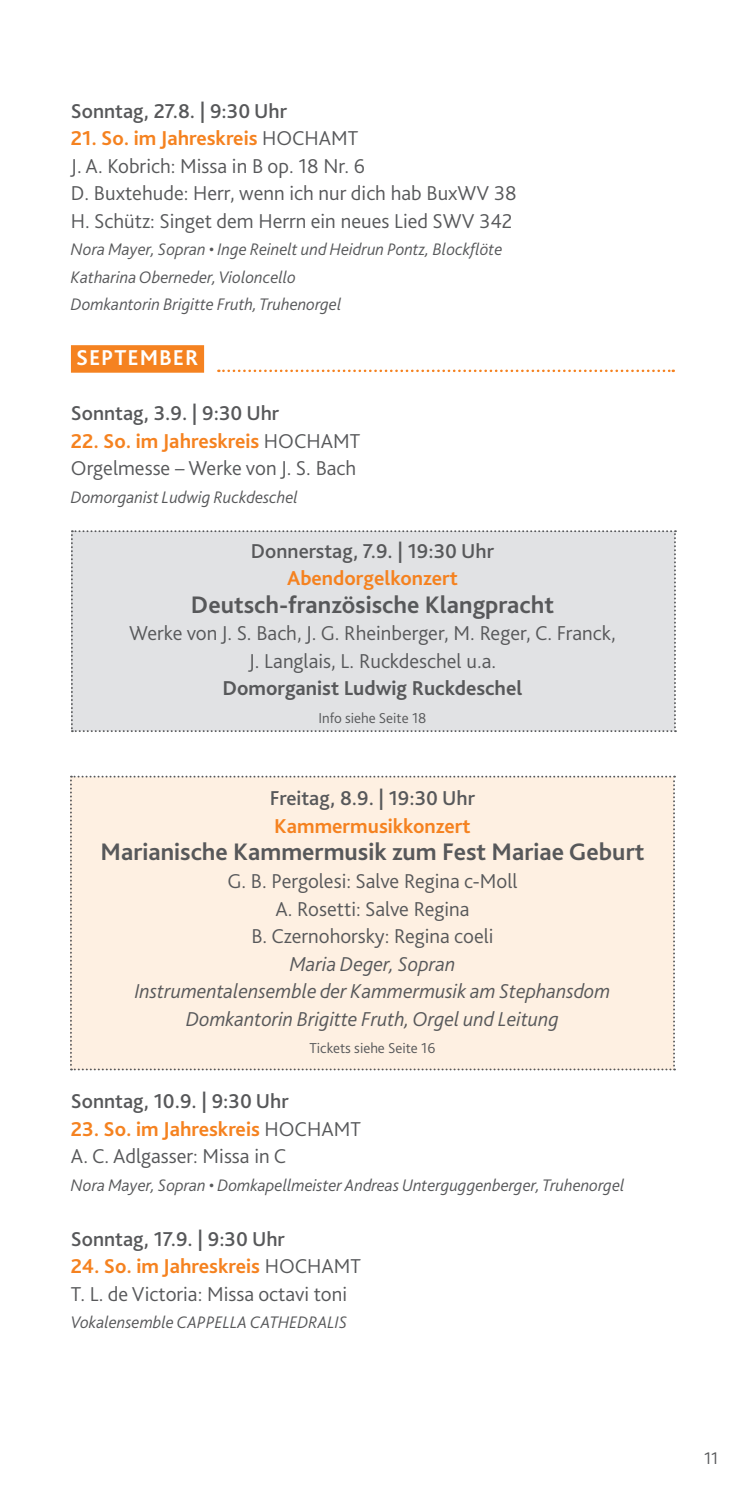
<style>
.page{position:relative;width:745px;height:1489px;background:#fff}
.page>*{position:absolute;margin:0;border:0;box-sizing:border-box;transform-origin:0 0}
.t1{font:700 25px "Bliss Pro";color:#57585a}
.t2{font:700 22.5px "Bliss Pro";letter-spacing:.04em;color:#fff}
.t3{font:300 21px/27.5px "Bliss Pro";color:#57585a}
.t4{font:500 21px "Bliss Pro";color:#57585a}
.t5{font:italic 300 21px/27.5px "Bliss Pro";color:#57585a;text-align:center}
.t6{font:700 21px "Bliss Pro";color:#f58220}
.t7{font:700 21px "Bliss Pro";color:#57585a}
.t8{font:italic 300 17.5px/27.5px "Bliss Pro";color:#57585a}
.t9{font:300 17.5px "Bliss Pro";color:#57585a}
.t10{font:300 15px "Bliss Pro";color:#57585a}
.s1{font-weight:700;color:#f58220}
</style>
<div class="page">
<div style="left:70px;top:775px;width:604px;height:295px;background:#fef0e2"></div>
<div style="left:71px;top:530px;width:604px;height:202px;background:#e1e2e4"></div>
<div style="left:71px;top:345px;width:133px;height:28px;background:#f58220"></div>
<svg style="left:218px;top:369px;width:455px;height:3px"></svg>
<p class="t4" style="left:71px;top:97px;width:217px">Sonntag, 27.8. | 9:30 Uhr</p>
<p class="t3" style="left:71px;top:124px;width:447px"><span class="s1">21. So. im Jahreskreis</span> HOCHAMT<br>J. A. Kobrich: Missa in B op. 18 Nr. 6<br>D. Buxtehude: Herr, wenn ich nur dich hab BuxWV 38<br>H. Schütz: Singet dem Herrn ein neues Lied SWV 342</p>
<p class="t8" style="left:71px;top:235px;width:432px">Nora Mayer, Sopran • Inge Reinelt und Heidrun Pontz, Blockflöte<br>Katharina Oberneder, Violoncello<br>Domkantorin Brigitte Fruth, Truhenorgel</p>
<p class="t2" style="left:76px;top:344px;width:123px">SEPTEMBER</p>
<p class="t4" style="left:71px;top:400px;width:210px">Sonntag, 3.9. | 9:30 Uhr</p>
<p class="t3" style="left:71px;top:427px;width:290px"><span class="s1">22. So. im Jahreskreis</span> HOCHAMT<br>Orgelmesse – Werke von J. S. Bach</p>
<p class="t8" style="left:71px;top:483px;width:228px">Domorganist Ludwig Ruckdeschel</p>
<p class="t4" style="left:251px;top:537px;width:244px">Donnerstag, 7.9. | 19:30 Uhr</p>
<p class="t6" style="left:287px;top:565px;width:172px">Abendorgelkonzert</p>
<p class="t1" style="left:191px;top:589px;width:364px">Deutsch-französische Klangpracht</p>
<p class="t3" style="left:129px;top:619px;width:487px;text-align:center">Werke von J. S. Bach, J. G. Rheinberger, M. Reger, C. Franck,<br>J. Langlais, L. Ruckdeschel u.a.</p>
<p class="t7" style="left:222px;top:675px;width:301px">Domorganist Ludwig Ruckdeschel</p>
<p class="t10" style="left:318px;top:708px;width:109px">Info siehe Seite 18</p>
<p class="t4" style="left:270px;top:785px;width:206px">Freitag, 8.9. | 19:30 Uhr</p>
<p class="t6" style="left:274px;top:812px;width:198px">Kammermusikkonzert</p>
<p class="t1" style="left:100px;top:836px;width:545px">Marianische Kammermusik zum Fest Mariae Geburt</p>
<p class="t3" style="left:227px;top:867px;width:291px;text-align:center">G. B. Pergolesi: Salve Regina c-Moll<br>A. Rosetti: Salve Regina<br>B. Czernohorsky: Regina coeli</p>
<p class="t5" style="left:135px;top:949px;width:477px">Maria Deger, Sopran<br>Instrumentalensemble der Kammermusik am Stephansdom<br>Domkantorin Brigitte Fruth, Orgel und Leitung</p>
<p class="t10" style="left:309px;top:1038px;width:127px">Tickets siehe Seite 16</p>
<p class="t4" style="left:71px;top:1087px;width:219px">Sonntag, 10.9. | 9:30 Uhr</p>
<p class="t3" style="left:71px;top:1114px;width:291px"><span class="s1">23. So. im Jahreskreis</span> HOCHAMT<br>A. C. Adlgasser: Missa in C</p>
<p class="t8" style="left:71px;top:1170px;width:554px">Nora Mayer, Sopran • Domkapellmeister Andreas Unterguggenberger, Truhenorgel</p>
<p class="t4" style="left:71px;top:1225px;width:215px">Sonntag, 17.9. | 9:30 Uhr</p>
<p class="t3" style="left:71px;top:1252px;width:291px"><span class="s1">24. So. im Jahreskreis</span> HOCHAMT<br>T. L. de Victoria: Missa octavi toni</p>
<p class="t8" style="left:71px;top:1308px;width:277px">Vokalensemble CAPPELLA CATHEDRALIS</p>
<p class="t9" style="left:703px;top:1447px;width:16px">11</p>
</div>
